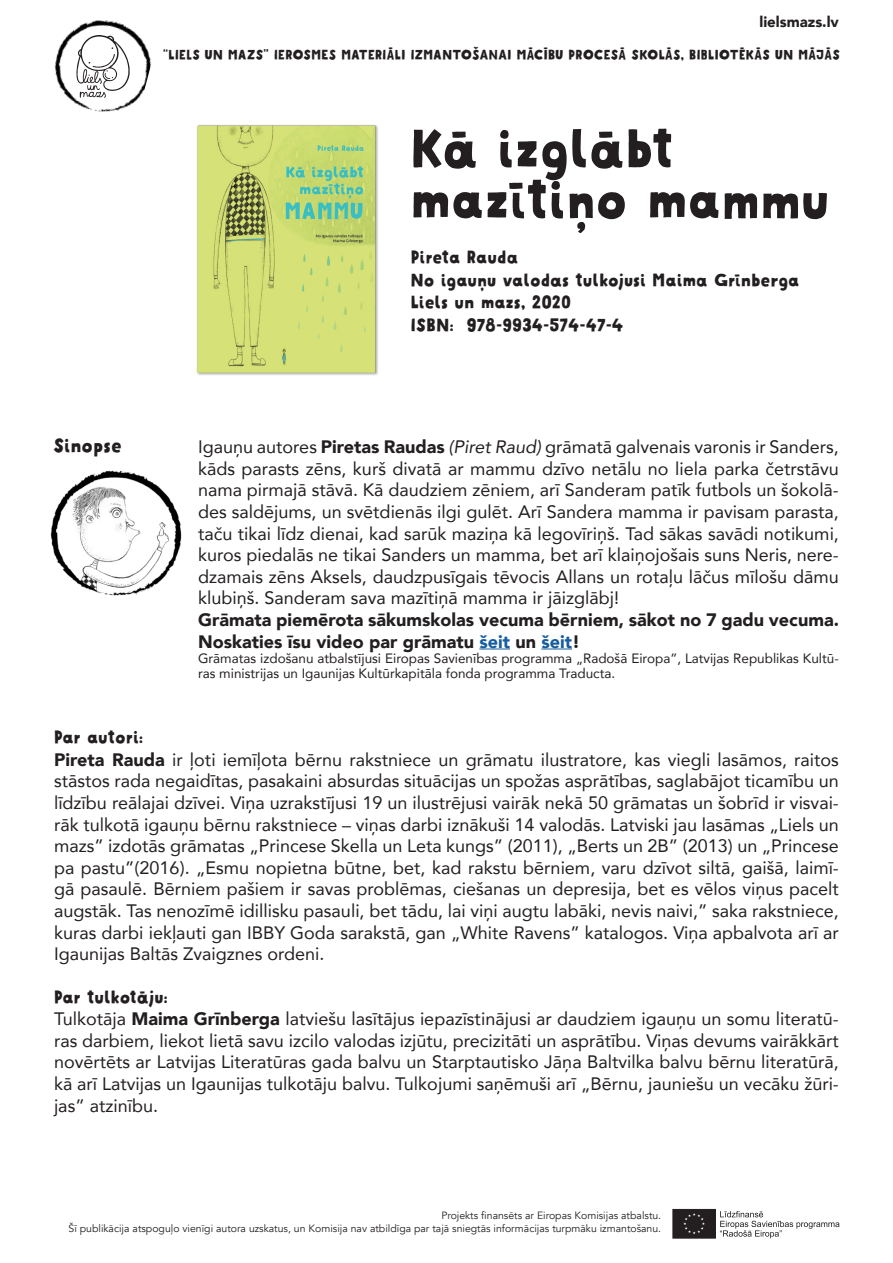
<style>
.page{position:relative;width:893px;height:1263px;background:#fff}
.page>*{position:absolute;margin:0;border:0;box-sizing:border-box;transform-origin:0 0}
.t1{font:54px/51px "Mrs Lollipop";color:#231f20}
.t2{font:51.9px "Mrs Lollipop";color:#231f20}
.t3{font:19.5px "Mrs Lollipop";color:#231f20}
.t4{font:18px/21.6px "Avenir";color:#231f20;text-align:justify}
.t5{font:18px/22.5px "Mrs Lollipop";color:#231f20}
.t6{font:900 18px/21.6px "Avenir";color:#231f20}
.t7{font:900 15px "Avenir";color:#231f20}
.t8{font:13.65px "Mrs Lollipop";color:#231f20}
.t9{font:13.5px/15px "Avenir";color:#231f20}
.t10{font:10.5px/12.6px "Avenir";color:#231f20;text-align:right}
.s1{font-weight:900}
.s2{font-style:italic}
.s3{color:#175d9e}
</style>
<div class="page">
<div style="left:673px;top:1209px;width:43px;height:29px;background:#231f20"></div>
<svg style="left:683px;top:1213px;width:22px;height:21px"></svg>
<svg style="left:720px;top:1211px;width:119px;height:27px"></svg>
<hr style="left:479px;top:648px;width:31px;height:1px;background:#175d9e">
<hr style="left:541px;top:648px;width:31px;height:1px;background:#175d9e">
<img style="left:197px;top:125px;width:181px;height:250px">
<img style="left:50px;top:470px;width:132px;height:126px">
<img style="left:54px;top:20px;width:97px;height:92px">
<svg style="left:76px;top:35px;width:54px;height:63px"></svg>
<p class="t7" style="left:759px;top:9px;width:81px">lielsmazs.lv</p>
<p class="t8" style="left:163px;top:46px;width:679px">“LIELS UN MAZS” IEROSMES MATERIĀLI IZMANTOŠANAI MĀCĪBU PROCESĀ SKOLĀS, BIBLIOTĒKĀS UN MĀJĀS</p>
<p class="t3" style="left:53px;top:433px;width:70px">Sinopse</p>
<h2 class="t2" style="left:395px;top:95px;width:437px">Mazie nakts stāsti</h2>
<h1 class="t1" style="left:411px;top:124px;width:422px">Kā izglābt mazītiņo mammu</h1>
<p class="t5" style="left:411px;top:247px;width:391px">Pireta Rauda<br>No igauņu valodas tulkojusi Maima Grīnberga<br>Liels un mazs, 2020<br>ISBN: 978-9934-574-47-4</p>
<p class="t4" style="left:198px;top:436px;width:642px">Igauņu autores <span class="s1">Piretas Raudas</span> <span class="s2">(Piret Raud)</span> grāmatā galvenais varonis ir Sanders, kāds parasts zēns, kurš divatā ar mammu dzīvo netālu no liela parka četrstāvu nama pirmajā stāvā. Kā daudziem zēniem, arī Sanderam patīk futbols un šokolā&shy;des saldējums, un svētdienās ilgi gulēt. Arī Sandera mamma ir pavisam parasta, taču tikai līdz dienai, kad sarūk maziņa kā legovīriņš. Tad sākas savādi notikumi, kuros piedalās ne tikai Sanders un mamma, bet arī klaiņojošais suns Neris, nere&shy;dzamais zēns Aksels, daudzpusīgais tēvocis Allans un rotaļu lāčus mīlošu dāmu klubiņš. Sanderam sava mazītiņā mamma ir jāizglābj!</p>
<p class="t6" style="left:198px;top:608px;width:642px">Grāmata piemērota sākumskolas vecuma bērniem, sākot no 7 gadu vecuma.<br>Noskaties īsu video par grāmatu <span class="s3">šeit</span> un <span class="s3">šeit</span>!</p>
<p class="t9" style="left:198px;top:650px;width:642px">Grāmatas izdošanu atbalstījusi Eiropas Savienības programma „Radošā Eiropa”, Latvijas Republikas Kultū&shy;ras ministrijas un Igaunijas Kultūrkapitāla fonda programma Traducta.</p>
<p class="t5" style="left:54px;top:726px;width:91px">Par autori:</p>
<p class="t4" style="left:54px;top:748px;width:786px"><span class="s1">Pireta Rauda</span> ir ļoti iemīļota bērnu rakstniece un grāmatu ilustratore, kas viegli lasāmos, raitos stāstos rada negaidītas, pasakaini absurdas situācijas un spožas asprātības, saglabājot ticamību un līdzību reālajai dzīvei. Viņa uzrakstījusi 19 un ilustrējusi vairāk nekā 50 grāmatas un šobrīd ir visvai&shy;rāk tulkotā igauņu bērnu rakstniece – viņas darbi iznākuši 14 valodās. Latviski jau lasāmas „Liels un mazs” izdotās grāmatas „Princese Skella un Leta kungs” (2011), „Berts un 2B” (2013) un „Princese pa pastu”(2016). „Esmu nopietna būtne, bet, kad rakstu bērniem, varu dzīvot siltā, gaišā, laimī&shy;gā pasaulē. Bērniem pašiem ir savas problēmas, ciešanas un depresija, bet es vēlos viņus pacelt augstāk. Tas nenozīmē idillisku pasauli, bet tādu, lai viņi augtu labāki, nevis naivi,” saka rakstniece, kuras darbi iekļauti gan IBBY Goda sarakstā, gan „White Ravens” katalogos. Viņa apbalvota arī ar Igaunijas Baltās Zvaigznes ordeni.</p>
<p class="t5" style="left:54px;top:986px;width:116px">Par tulkotāju:</p>
<p class="t4" style="left:54px;top:1007px;width:786px">Tulkotāja <span class="s1">Maima Grīnberga</span> latviešu lasītājus iepazīstinājusi ar daudziem igauņu un somu literatū&shy;ras darbiem, liekot lietā savu izcilo valodas izjūtu, precizitāti un asprātību. Viņas devums vairākkārt novērtēts ar Latvijas Literatūras gada balvu un Starptautisko Jāņa Baltvilka balvu bērnu literatūrā, kā arī Latvijas un Igaunijas tulkotāju balvu. Tulkojumi saņēmuši arī „Bērnu, jauniešu un vecāku žūri&shy;jas” atzinību.</p>
<p class="t10" style="left:69px;top:1210px;width:594px">Projekts finansēts ar Eiropas Komisijas atbalstu.<br>Šī publikācija atspoguļo vienīgi autora uzskatus, un Komisija nav atbildīga par tajā sniegtās informācijas turpmāku izmantošanu.</p>
</div>
